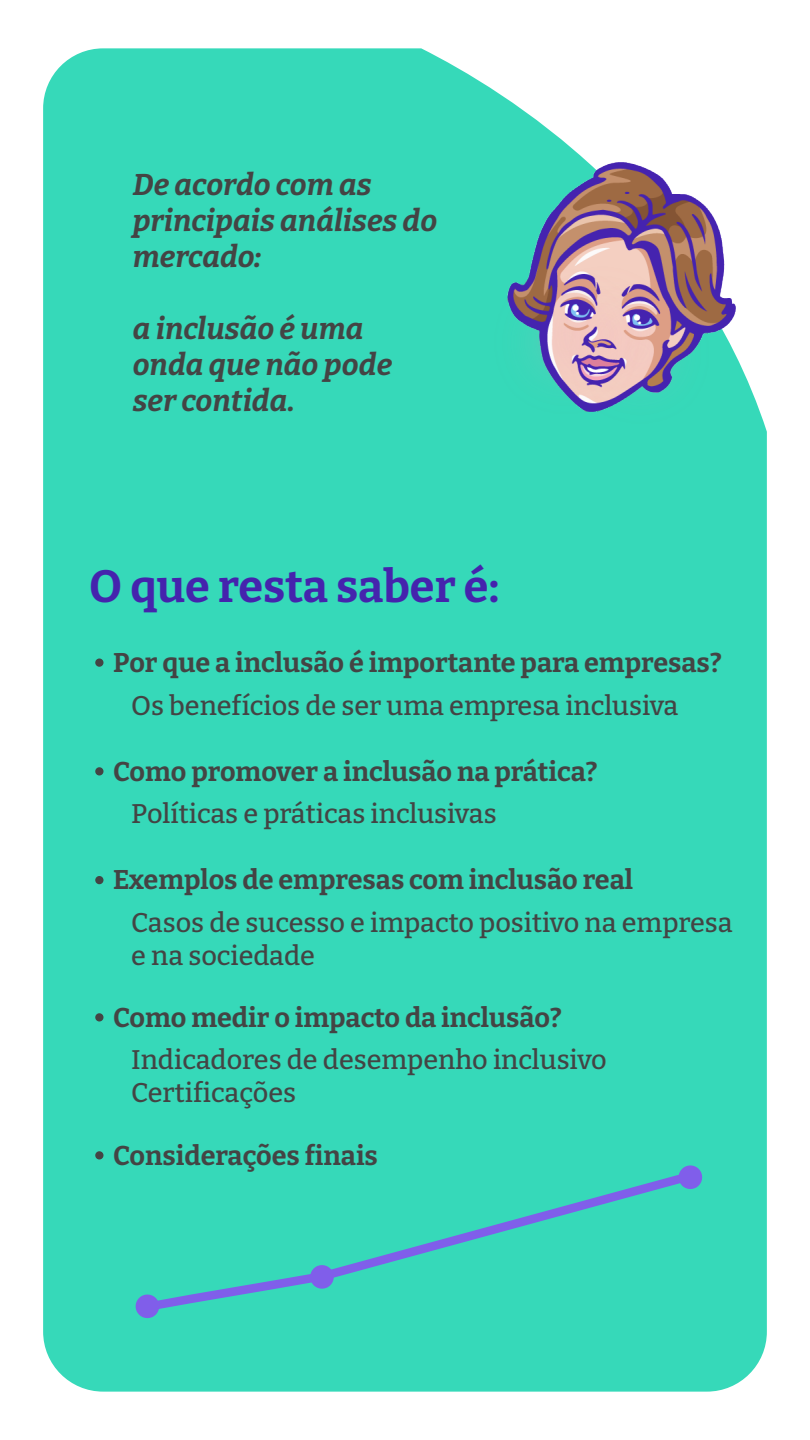
<style>
.page{position:relative;width:810px;height:1440px;background:#fff}
.page>*{position:absolute;margin:0;border:0;box-sizing:border-box;transform-origin:0 0}
.t1{font:700 45px "Bitter";color:#4523ad}
.t2{font:italic 700 30px/36px "Bitter";color:#444}
.t3{font:500 27px/32.4px "Bitter";color:#444}
.t4{font:700 27px "Bitter";color:#444}
</style>
<div class="page">
<div style="left:43px;top:48px;width:724px;height:1344px;background:#36d9b9"></div>
<div style="left:99px;top:131px;width:426px;height:327px;background:#36d9b9"></div>
<div style="left:95px;top:658px;width:9px;height:9px;background:#444;border-radius:50%"></div>
<div style="left:95px;top:767px;width:9px;height:9px;background:#444;border-radius:50%"></div>
<div style="left:95px;top:876px;width:9px;height:8px;background:#444;border-radius:50%"></div>
<div style="left:95px;top:1013px;width:9px;height:9px;background:#444;border-radius:50%"></div>
<div style="left:95px;top:1151px;width:9px;height:9px;background:#444;border-radius:50%"></div>
<img style="left:454px;top:163px;width:297px;height:303px">
<div style="left:146px;top:1171px;width:549px;height:140px;background:#36d9b9"></div>
<svg style="left:134px;top:1293px;width:27px;height:27px"></svg>
<svg style="left:309px;top:1263px;width:26px;height:27px"></svg>
<svg style="left:677px;top:1164px;width:27px;height:27px"></svg>
<p class="t2" style="left:133px;top:164px;width:306px">De acordo com as principais análises do mercado:</p>
<p class="t2" style="left:133px;top:308px;width:261px">a inclusão é uma onda que não pode ser contida.</p>
<h1 class="t1" style="left:89px;top:549px;width:411px">O que resta saber é:</h1>
<p class="t4" style="left:113px;top:641px;width:610px">Por que a inclusão é importante para empresas?</p>
<p class="t3" style="left:131px;top:688px;width:549px">Os benefícios de ser uma empresa inclusiva</p>
<p class="t4" style="left:113px;top:749px;width:486px">Como promover a inclusão na prática?</p>
<p class="t3" style="left:131px;top:796px;width:367px">Políticas e práticas inclusivas</p>
<p class="t4" style="left:113px;top:858px;width:522px">Exemplos de empresas com inclusão real</p>
<p class="t3" style="left:131px;top:905px;width:603px">Casos de sucesso e impacto positivo na empresa e na sociedade</p>
<p class="t4" style="left:113px;top:995px;width:450px">Como medir o impacto da inclusão?</p>
<p class="t3" style="left:131px;top:1042px;width:477px">Indicadores de desempenho inclusivo<br>Certificações</p>
<p class="t4" style="left:113px;top:1133px;width:266px">Considerações finais</p>
</div>
